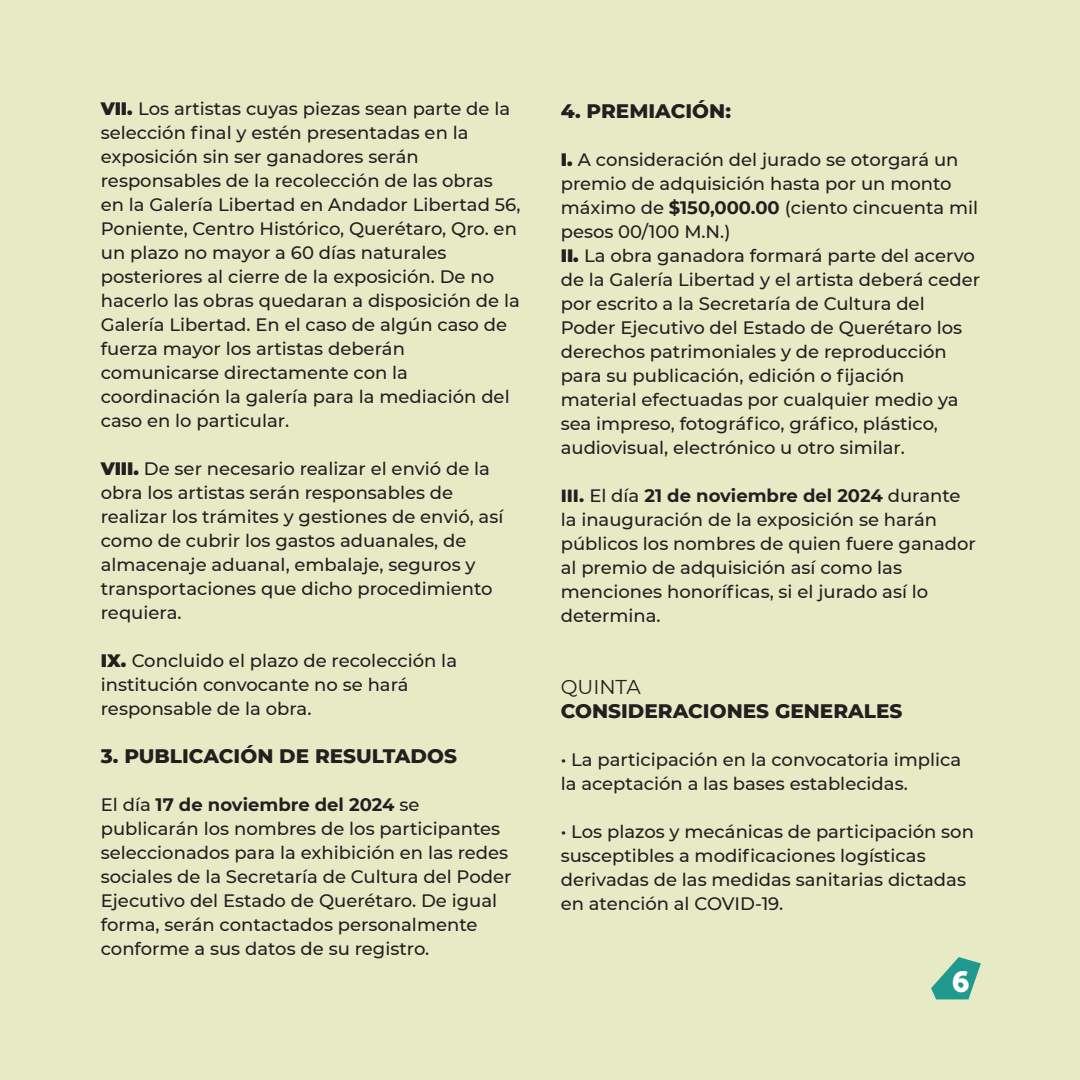
<style>
.page{position:relative;width:1080px;height:1080px;background:#e6ebc6}
.page>*{position:absolute;margin:0;border:0;box-sizing:border-box;transform-origin:0 0}
.t1{font:29px "Museo Slab 900";color:#fff}
.t2{font:800 20px "Montserrat";color:#231f20}
.t3{font:20px "Montserrat";color:#231f20}
.t4{font:500 18px/24px "Montserrat";color:#231f20}
.s1{font-weight:900}
.s2{font-weight:700}
.s3{font-weight:800}
</style>
<div class="page">
<svg style="left:931px;top:957px;width:50px;height:42px"></svg>
<p class="t4" style="left:101px;top:96px;width:421px"><span class="s1">VII.</span> Los artistas cuyas piezas sean parte de la selección final y estén presentadas en la exposición sin ser ganadores serán responsables de la recolección de las obras en la Galería Libertad en Andador Libertad 56, Poniente, Centro Histórico, Querétaro, Qro. en un plazo no mayor a 60 días naturales posteriores al cierre de la exposición. De no hacerlo las obras quedaran a disposición de la Galería Libertad. En el caso de algún caso de fuerza mayor los artistas deberán comunicarse directamente con la coordinación la galería para la mediación del caso en lo particular.</p>
<p class="t4" style="left:101px;top:456px;width:404px"><span class="s1">VIII.</span> De ser necesario realizar el envió de la obra los artistas serán responsables de realizar los trámites y gestiones de envió, así como de cubrir los gastos aduanales, de almacenaje aduanal, embalaje, seguros y transportaciones que dicho procedimiento requiera.</p>
<p class="t4" style="left:101px;top:648px;width:358px"><span class="s1">IX.</span> Concluido el plazo de recolección la institución convocante no se hará responsable de la obra.</p>
<p class="t2" style="left:101px;top:741px;width:358px">3. PUBLICACIÓN DE RESULTADOS</p>
<p class="t4" style="left:101px;top:792px;width:412px">El día <span class="s2">17 de noviembre del 2024</span> se publicarán los nombres de los participantes seleccionados para la exhibición en las redes sociales de la Secretaría de Cultura del Poder Ejecutivo del Estado de Querétaro. De igual forma, serán contactados personalmente conforme a sus datos de su registro.</p>
<p class="t2" style="left:561px;top:96px;width:172px">4. PREMIACIÓN:</p>
<p class="t4" style="left:561px;top:147px;width:421px"><span class="s1">I.</span> A consideración del jurado se otorgará un premio de adquisición hasta por un monto máximo de <span class="s2">$150,000.00</span> (ciento cincuenta mil pesos 00/100 M.N.)<br><span class="s1">II.</span> La obra ganadora formará parte del acervo de la Galería Libertad y el artista deberá ceder por escrito a la Secretaría de Cultura del Poder Ejecutivo del Estado de Querétaro los derechos patrimoniales y de reproducción para su publicación, edición o fijación material efectuadas por cualquier medio ya sea impreso, fotográfico, gráfico, plástico, audiovisual, electrónico u otro similar.</p>
<p class="t4" style="left:561px;top:483px;width:417px"><span class="s3">III.</span> El día <span class="s2">21 de noviembre del 2024</span> durante la inauguración de la exposición se harán públicos los nombres de quien fuere ganador al premio de adquisición así como las menciones honoríficas, si el jurado así lo determina.</p>
<p class="t3" style="left:561px;top:673px;width:82px">QUINTA</p>
<p class="t2" style="left:561px;top:696px;width:343px">CONSIDERACIONES GENERALES</p>
<p class="t4" style="left:561px;top:747px;width:402px">• La participación en la convocatoria implica la aceptación a las bases establecidas.</p>
<p class="t4" style="left:561px;top:819px;width:415px">• Los plazos y mecánicas de participación son susceptibles a modificaciones logísticas derivadas de las medidas sanitarias dictadas en atención al COVID-19.</p>
<h1 class="t1" style="left:952px;top:965px;width:19px">6</h1>
</div>
